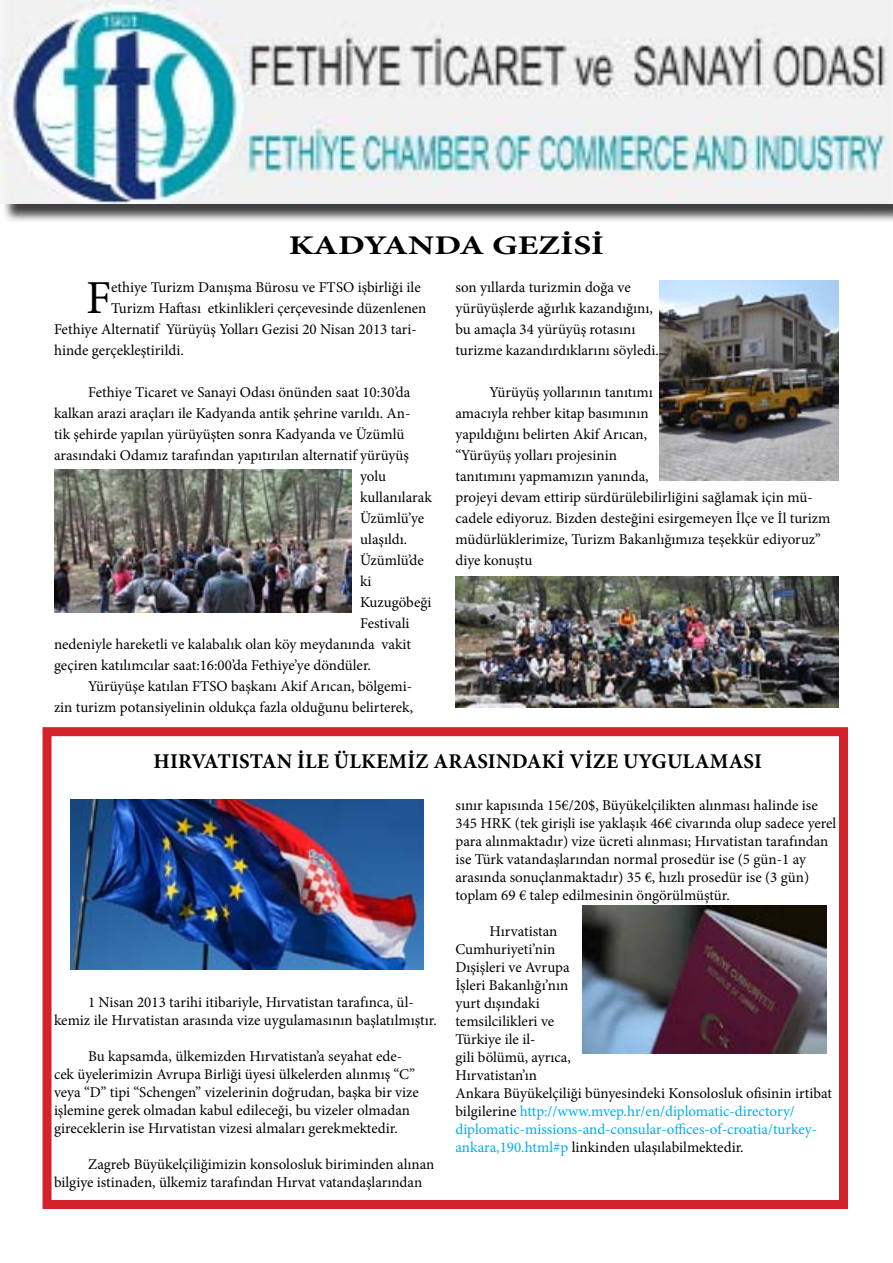
<style>
.page{position:relative;width:893px;height:1263px;background:#fff}
.page>*{position:absolute;margin:0;border:0;box-sizing:border-box;transform-origin:0 0}
.t1{font:47.25px "Minion Pro";color:#000}
.t2{font:700 27px "Minion Pro";color:#000;scale:1.31 1}
.t3{font:700 21px "Minion Pro";letter-spacing:.01em;color:#000}
.t4{font:15px/18px "Minion Pro";color:#000}
.s1{color:#00aeef}
</style>
<div class="page">
<div style="left:3px;top:3px;width:890px;height:220px;background:#000;opacity:.75"></div>
<img style="left:0;top:0;width:893px;height:203px">
<img style="left:54px;top:470px;width:298px;height:142px">
<img style="left:455px;top:576px;width:384px;height:131px">
<img style="left:659px;top:281px;width:180px;height:199px">
<img style="left:583px;top:906px;width:243px;height:147px">
<img style="left:71px;top:799px;width:353px;height:170px">
<div style="left:43px;top:727px;width:805px;height:482px;border:9px solid #d2232a"></div>
<h2 class="t2" style="left:289px;top:226px;width:242px">KADYANDA GEZİSİ</h2>
<h1 class="t1" style="left:86px;top:266px;width:27px">F</h1>
<p class="t4" style="left:111px;top:278px;width:311px">ethiye Turizm Danışma Bürosu ve FTSO işbirliği ile</p>
<p class="t4" style="left:111px;top:299px;width:317px">Turizm Haftası etkinlikleri çerçevesinde düzenlenen</p>
<p class="t4" style="left:54px;top:320px;width:364px">Fethiye Alternatif Yürüyüş Yolları Gezisi 20 Nisan 2013 tari-</p>
<p class="t4" style="left:54px;top:341px;width:131px">hinde gerçekleştirildi.</p>
<p class="t4" style="left:88px;top:383px;width:324px">Fethiye Ticaret ve Sanayi Odası önünden saat 10:30’da</p>
<p class="t4" style="left:54px;top:404px;width:358px">kalkan arazi araçları ile Kadyanda antik şehrine varıldı. An-</p>
<p class="t4" style="left:54px;top:425px;width:352px">tik şehirde yapılan yürüyüşten sonra Kadyanda ve Üzümlü</p>
<p class="t4" style="left:54px;top:446px;width:356px">arasındaki Odamız tarafından yapıtırılan alternatif yürüyüş</p>
<p class="t4" style="left:360px;top:467px;width:27px">yolu</p>
<p class="t4" style="left:360px;top:488px;width:73px">kullanılarak</p>
<p class="t4" style="left:360px;top:509px;width:66px">Üzümlü’ye</p>
<p class="t4" style="left:360px;top:530px;width:49px">ulaşıldı.</p>
<p class="t4" style="left:360px;top:551px;width:65px">Üzümlü’de</p>
<p class="t4" style="left:360px;top:572px;width:13px">ki</p>
<p class="t4" style="left:360px;top:593px;width:73px">Kuzugöbeği</p>
<p class="t4" style="left:360px;top:614px;width:51px">Festivali</p>
<p class="t4" style="left:54px;top:635px;width:358px">nedeniyle hareketli ve kalabalık olan köy meydanında vakit</p>
<p class="t4" style="left:54px;top:656px;width:319px">geçiren katılımcılar saat:16:00’da Fethiye’ye döndüler.</p>
<p class="t4" style="left:88px;top:677px;width:326px">Yürüyüşe katılan FTSO başkanı Akif Arıcan, bölgemi-</p>
<p class="t4" style="left:54px;top:698px;width:361px">zin turizm potansiyelinin oldukça fazla olduğunu belirterek,</p>
<p class="t4" style="left:455px;top:276px;width:205px;line-height:21px">son yıllarda turizmin doğa ve yürüyüşlerde ağırlık kazandığını, bu amaçla 34 yürüyüş rotasını turizme kazandırdıklarını söyledi.</p>
<p class="t4" style="left:455px;top:381px;width:377px;line-height:21px;text-indent:34px">Yürüyüş yollarının tanıtımı<br>amacıyla rehber kitap basımının<br>yapıldığını belirten Akif Arıcan,<br>“Yürüyüş yolları projesinin<br>tanıtımını yapmamızın yanında,<br>projeyi devam ettirip sürdürülebilirliğini sağlamak için mü&shy;cadele ediyoruz. Bizden desteğini esirgemeyen İlçe ve İl turizm müdürlüklerimize, Turizm Bakanlığımıza teşekkür ediyoruz” diye konuştu</p>
<h3 class="t3" style="left:153px;top:746px;width:30px">HIRVATISTAN</h3>
<h3 class="t3" style="left:297px;top:746px;width:68px">İLE ÜLKEM</h3>
<h3 class="t3" style="left:407px;top:746px;width:56px">İZ ARASINDAK</h3>
<h3 class="t3" style="left:557px;top:746px;width:97px">İ VİZE UYGULAMASI</h3>
<p class="t4" style="left:54px;top:993px;width:384px;text-indent:34px">1 Nisan 2013 tarihi itibariyle, Hırvatistan tarafınca, ül&shy;kemiz ile Hırvatistan arasında vize uygulamasının başlatılmıştır.</p>
<p class="t4" style="left:54px;top:1047px;width:366px;text-indent:34px">Bu kapsamda, ülkemizden Hırvatistan’a seyahat ede&shy;cek üyelerimizin Avrupa Birliği üyesi ülkelerden alınmış “C” veya “D” tipi “Schengen” vizelerinin doğrudan, başka bir vize işlemine gerek olmadan kabul edileceği, bu vizeler olmadan gireceklerin ise Hırvatistan vizesi almaları gerekmektedir.</p>
<p class="t4" style="left:54px;top:1155px;width:382px;text-indent:34px">Zagreb Büyükelçiliğimizin konsolosluk biriminden alınan bilgiye istinaden, ülkemiz tarafından Hırvat vatandaşlarından</p>
<p class="t4" style="left:455px;top:797px;width:382px">sınır kapısında 15€/20$, Büyükelçilikten alınması halinde ise 345 HRK (tek girişli ise yaklaşık 46€ civarında olup sadece yerel para alınmaktadır) vize ücreti alınması; Hırvatistan tarafından ise Türk vatandaşlarından normal prosedür ise (5 gün-1 ay arasında sonuçlanmaktadır) 35 €, hızlı prosedür ise (3 gün) toplam 69 € talep edilmesinin öngörülmüştür.</p>
<p class="t4" style="left:455px;top:923px;width:378px;text-indent:34px">Hırvatistan<br>Cumhuriyeti’nin<br>Dışişleri ve Avrupa<br>İşleri Bakanlığı’nın<br>yurt dışındaki<br>temsilcilikleri ve<br>Türkiye ile il-<br>gili bölümü, ayrıca,<br>Hırvatistan’ın<br>Ankara Büyükelçiliği bünyesindeki Konsolosluk ofisinin irtibat bilgilerine <span class="s1">http://www.mvep.hr/en/diplomatic-directory/ diplomatic-missions-and-consular-offices-of-croatia/turkey&shy;ankara,190.html#p</span> linkinden ulaşılabilmektedir.</p>
</div>
